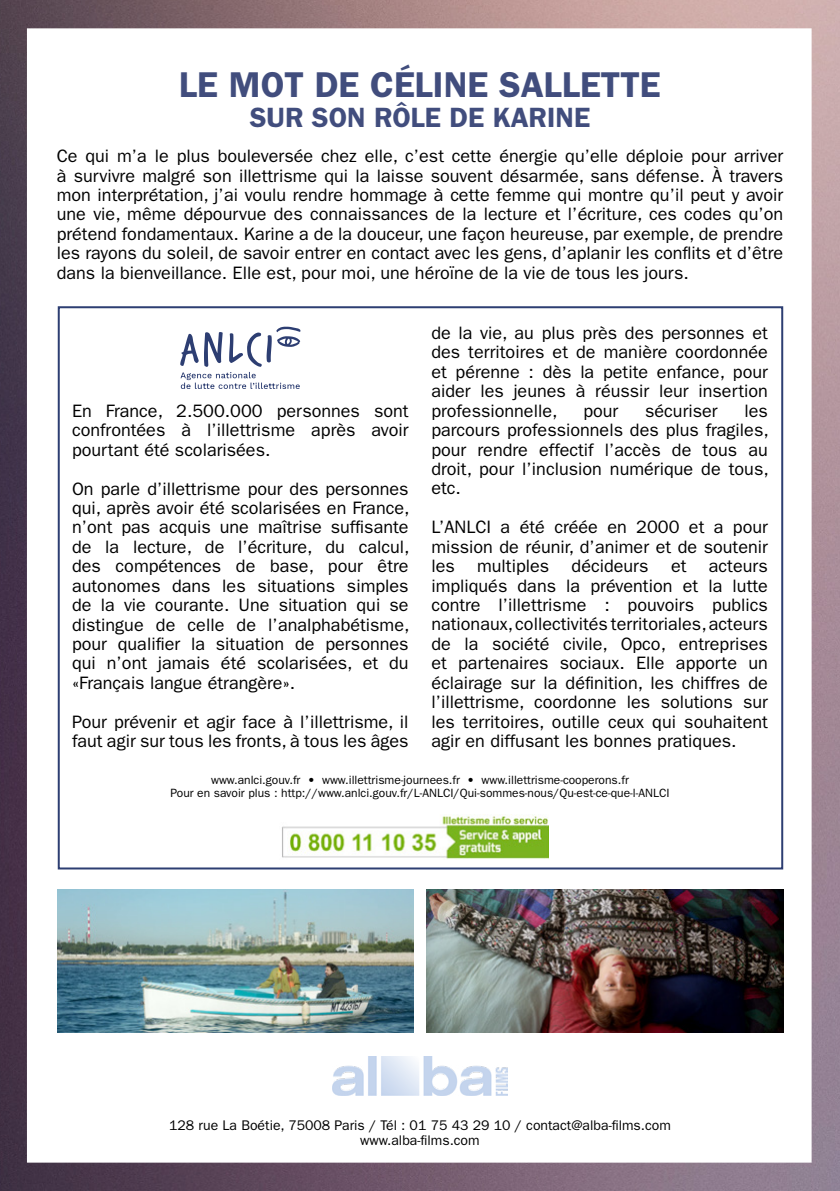
<style>
.page{position:relative;width:840px;height:1191px;background:#fff}
.page>*{position:absolute;margin:0;border:0;box-sizing:border-box;transform-origin:0 0}
.t1{font:600 36px "ITC Franklin Gothic Std";color:#414d7d}
.t2{font:600 28px "ITC Franklin Gothic Std";color:#414d7d}
.t3{font:18px/19.4px "ITC Franklin Gothic Std";color:#000;text-align:justify}
.t4{font:14px/15.2px "ITC Franklin Gothic Std";color:#000;text-align:center}
.t5{font:12px/13px "ITC Franklin Gothic Std";color:#000;text-align:center}
.s1{font-family:"ITC Franklin Gothic Std Hvy"}
</style>
<div class="page">
<img style="left:0;top:0;width:839px;height:1191px">
<img style="left:332px;top:1057px;width:175px;height:38px">
<img style="left:58px;top:890px;width:355px;height:143px">
<img style="left:426px;top:890px;width:356px;height:143px">
<img style="left:279px;top:814px;width:269px;height:45px">
<svg style="left:180px;top:326px;width:120px;height:63px"></svg>
<h1 class="t1" style="left:179px;top:63px;width:482px">LE MOT DE CÉLINE SALLETTE</h1>
<h2 class="t2" style="left:249px;top:101px;width:342px">SUR SON RÔLE DE KARINE</h2>
<p class="t3" style="left:57px;top:146px;width:727px">Ce qui m’a le plus bouleversée chez elle, c’est cette énergie qu’elle déploie pour arriver à survivre malgré son illettrisme qui la laisse souvent désarmée, sans défense. À travers mon interprétation, j’ai voulu rendre hommage à cette femme qui montre qu’il peut y avoir une vie, même dépourvue des connaissances de la lecture et l’écriture, ces codes qu’on prétend fondamentaux. Karine a de la douceur, une façon heureuse, par exemple, de prendre les rayons du soleil, de savoir entrer en contact avec les gens, d’aplanir les conflits et d’être dans la bienveillance. Elle est, pour moi, une héroïne de la vie de tous les jours.</p>
<p class="t3" style="left:431px;top:323px;width:338px">de la vie, au plus près des personnes et des territoires et de manière coordonnée et pérenne : dès la petite enfance, pour aider les jeunes à réussir leur insertion professionnelle,</p>
<p class="t3" style="left:583px;top:401px;width:36px">pour</p>
<p class="t3" style="left:644px;top:401px;width:74px">sécuriser</p>
<p class="t3" style="left:72px;top:401px;width:338px">En France, 2.500.000 personnes sont confrontées à l’illettrisme après avoir pourtant été scolarisées.</p>
<p class="t3" style="left:72px;top:479px;width:339px">On parle d’illettrisme pour des personnes qui, après avoir été scolarisées en France, n’ont pas acquis une maîtrise suffisante de la lecture, de l’écriture, du calcul, des compétences de base, pour être autonomes dans les situations simples de la vie courante. Une situation qui se distingue de celle de l’analphabétisme, pour qualifier la situation de personnes qui n’ont jamais été scolarisées, et du «Français langue étrangère».</p>
<p class="t3" style="left:72px;top:712px;width:338px">Pour prévenir et agir face à l’illettrisme, il faut agir sur tous les fronts, à tous les âges</p>
<p class="t5" style="left:170px;top:773px;width:500px">www.anlci.gouv.fr <span class="s1">•</span> www.illettrisme-journees.fr <span class="s1">•</span> www.illettrisme-cooperons.fr<br>Pour en savoir plus : http://www.anlci.gouv.fr/L-ANLCI/Qui-sommes-nous/Qu-est-ce-que-l-ANLCI</p>
<p class="t3" style="left:431px;top:401px;width:339px;text-indent:313px">les parcours professionnels des plus fragiles, pour rendre effectif l’accès de tous au droit, pour l’inclusion numérique de tous, etc.</p>
<p class="t3" style="left:431px;top:517px;width:338px">L’ANLCI a été créée en 2000 et a pour mission de réunir, d’animer et de soutenir les multiples décideurs et acteurs impliqués dans la prévention et la lutte contre l’illettrisme : pouvoirs publics nationaux, collectivités territoriales, acteurs de la société civile, Opco, entreprises et partenaires sociaux. Elle apporte un éclairage sur la définition, les chiffres de l’illettrisme, coordonne les solutions sur les territoires, outille ceux qui souhaitent agir en diffusant les bonnes pratiques.</p>
<p class="t4" style="left:169px;top:1117px;width:503px">128 rue La Boétie, 75008 Paris / Tél : 01 75 43 29 10 / contact@alba-films.com www.alba-films.com</p>
</div>
